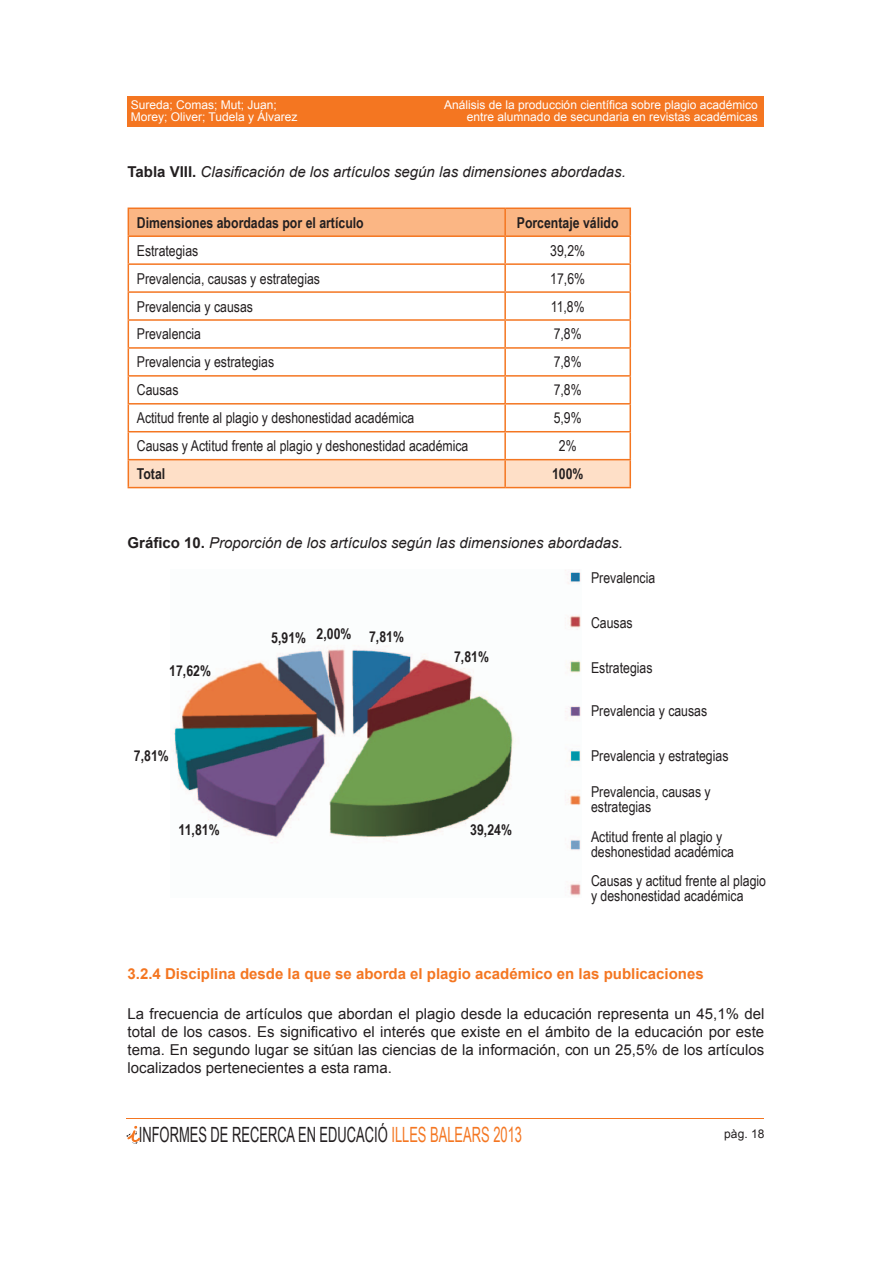
<style>
.page{position:relative;width:893px;height:1263px;background:#fff}
.page>*{position:absolute;margin:0;border:0;box-sizing:border-box;transform-origin:0 0}
.t1{font:21px "Arial Narrow";color:#231f20;scale:.75 1}
.Text_taula{font:15px/15px "Arial Narrow";color:#231f20}
.Text_1{font:15px/18px "Arial";color:#231f20;text-align:justify}
.Text_1-2{font:italic 15px "Arial";color:#231f20}
.Capsalera_taula_esq{font:700 15px "Arial Narrow";color:#231f20}
.Titol_3{font:700 15px "Arial";color:#f47621}
.Text_taula_centrat{font:15px "Arial Narrow";color:#231f20}
.Capsalera_taula{font:700 15px "Arial Narrow";color:#231f20}
.t2{font:12px "Arial";color:#fff}
.t3{font:12px "Arial";color:#231f20}
.s1{font-weight:700;font-style:normal}
.s2{color:#f47621}
</style>
<div class="page">
<div style="left:128px;top:96px;width:636px;height:30px;background:#f47621"></div>
<hr style="left:126px;top:1118px;width:638px;height:1px;background:#f47621">
<svg style="left:126px;top:1126px;width:15px;height:18px"></svg>
<hr style="left:505px;top:263px;width:126px;height:2px;background:#f47621">
<hr style="left:505px;top:291px;width:126px;height:2px;background:#f47621">
<hr style="left:505px;top:319px;width:126px;height:2px;background:#f47621">
<hr style="left:505px;top:347px;width:126px;height:2px;background:#f47621">
<hr style="left:629px;top:237px;width:2px;height:26px;background:#f47621">
<hr style="left:629px;top:265px;width:2px;height:26px;background:#f47621">
<hr style="left:629px;top:293px;width:2px;height:26px;background:#f47621">
<hr style="left:629px;top:321px;width:2px;height:26px;background:#f47621">
<hr style="left:629px;top:349px;width:2px;height:26px;background:#f47621">
<hr style="left:505px;top:375px;width:126px;height:2px;background:#f47621">
<hr style="left:629px;top:377px;width:2px;height:26px;background:#f47621">
<hr style="left:505px;top:403px;width:126px;height:2px;background:#f47621">
<hr style="left:629px;top:405px;width:2px;height:26px;background:#f47621">
<hr style="left:505px;top:431px;width:126px;height:1px;background:#f47621">
<hr style="left:629px;top:432px;width:2px;height:27px;background:#f47621">
<hr style="left:505px;top:459px;width:126px;height:1px;background:#f47621">
<hr style="left:629px;top:460px;width:2px;height:27px;background:#f47621">
<hr style="left:505px;top:487px;width:126px;height:1px;background:#f47621">
<svg style="left:128px;top:208px;width:502px;height:280px"></svg>
<hr style="left:505px;top:208px;width:126px;height:1px;background:#f47621">
<hr style="left:629px;top:209px;width:2px;height:26px;background:#f47621">
<hr style="left:128px;top:235px;width:377px;height:2px;background:#f47621">
<hr style="left:505px;top:235px;width:126px;height:2px;background:#f47621">
<img style="left:173px;top:570px;width:408px;height:326px">
<p class="t2" style="left:131px;top:97px;width:148px">Sureda; Comas; Mut; Juan;</p>
<p class="t2" style="left:444px;top:97px;width:315px">Análisis de la producción científica sobre plagio académico</p>
<p class="t2" style="left:131px;top:109px;width:168px">Morey; Oliver; Tudela y Álvarez</p>
<p class="t2" style="left:467px;top:109px;width:292px">entre alumnado de secundaria en revistas académicas</p>
<p class="Text_1-2" style="left:128px;top:162px;width:500px"><span class="s1">Tabla VIII.</span> Clasificación de los artículos según las dimensiones abordadas.</p>
<p class="Capsalera_taula_esq" style="left:137px;top:211px;width:228px">Dimensiones abordadas por el artículo</p>
<p class="Capsalera_taula" style="left:517px;top:211px;width:103px">Porcentaje válido</p>
<p class="Text_taula" style="left:137px;top:242px;width:63px">Estrategias</p>
<p class="Text_taula_centrat" style="left:550px;top:239px;width:36px">39,2%</p>
<p class="Text_taula" style="left:137px;top:270px;width:185px">Prevalencia, causas y estrategias</p>
<p class="Text_taula_centrat" style="left:550px;top:267px;width:36px">17,6%</p>
<p class="Text_taula" style="left:137px;top:298px;width:118px">Prevalencia y causas</p>
<p class="Text_taula_centrat" style="left:551px;top:295px;width:35px">11,8%</p>
<p class="Text_taula" style="left:137px;top:326px;width:66px">Prevalencia</p>
<p class="Text_taula_centrat" style="left:554px;top:323px;width:30px">7,8%</p>
<p class="Text_taula" style="left:137px;top:354px;width:139px">Prevalencia y estrategias</p>
<p class="Text_taula_centrat" style="left:554px;top:351px;width:30px">7,8%</p>
<p class="Text_taula" style="left:137px;top:382px;width:43px">Causas</p>
<p class="Text_taula_centrat" style="left:554px;top:379px;width:30px">7,8%</p>
<p class="Text_taula" style="left:137px;top:410px;width:279px">Actitud frente al plagio y deshonestidad académica</p>
<p class="Text_taula_centrat" style="left:554px;top:407px;width:30px">5,9%</p>
<p class="Text_taula" style="left:137px;top:438px;width:333px">Causas y Actitud frente al plagio y deshonestidad académica</p>
<p class="Text_taula_centrat" style="left:559px;top:435px;width:19px">2%</p>
<p class="Capsalera_taula_esq" style="left:137px;top:462px;width:30px">Total</p>
<p class="Capsalera_taula" style="left:552px;top:462px;width:33px">100%</p>
<p class="Text_1-2" style="left:128px;top:533px;width:497px"><span class="s1">Gráfico 10.</span> Proporción de los artículos según las dimensiones abordadas.</p>
<p class="Capsalera_taula_esq" style="left:169px;top:660px;width:43px">17,62%</p>
<p class="Capsalera_taula_esq" style="left:134px;top:745px;width:36px">7,81%</p>
<p class="Capsalera_taula_esq" style="left:271px;top:626px;width:36px">5,91%</p>
<p class="Capsalera_taula_esq" style="left:317px;top:622px;width:36px">2,00%</p>
<p class="Capsalera_taula_esq" style="left:369px;top:626px;width:36px">7,81%</p>
<p class="Capsalera_taula_esq" style="left:454px;top:645px;width:36px">7,81%</p>
<p class="Capsalera_taula_esq" style="left:179px;top:818px;width:43px">11,81%</p>
<p class="Capsalera_taula_esq" style="left:470px;top:818px;width:43px">39,24%</p>
<p class="Text_taula" style="left:591px;top:569px;width:66px">Prevalencia</p>
<p class="Text_taula" style="left:591px;top:614px;width:43px">Causas</p>
<p class="Text_taula" style="left:591px;top:659px;width:63px">Estrategias</p>
<p class="Text_taula" style="left:591px;top:703px;width:118px">Prevalencia y causas</p>
<p class="Text_taula" style="left:591px;top:748px;width:139px">Prevalencia y estrategias</p>
<p class="Text_taula" style="left:591px;top:783px;width:121px">Prevalencia, causas y estrategias</p>
<p class="Text_taula" style="left:591px;top:829px;width:144px">Actitud frente al plagio y deshonestidad académica</p>
<p class="Text_taula" style="left:591px;top:873px;width:177px">Causas y actitud frente al plagio y deshonestidad académica</p>
<p class="Titol_3" style="left:128px;top:963px;width:578px">3.2.4 Disciplina desde la que se aborda el plagio académico en las publicaciones</p>
<p class="Text_1" style="left:128px;top:1005px;width:638px">La frecuencia de artículos que abordan el plagio desde la educación representa un 45,1% del total de los casos. Es significativo el interés que existe en el ámbito de la educación por este tema. En segundo lugar se sitúan las ciencias de la información, con un 25,5% de los artículos localizados pertenecientes a esta rama.</p>
<h1 class="t1" style="left:139px;top:1119px;width:512px">INFORMES DE RECERCA EN EDUCACIÓ <span class="s2">ILLES BALEARS 2013</span></h1>
<p class="t3" style="left:724px;top:1126px;width:42px">pàg. 18</p>
</div>
